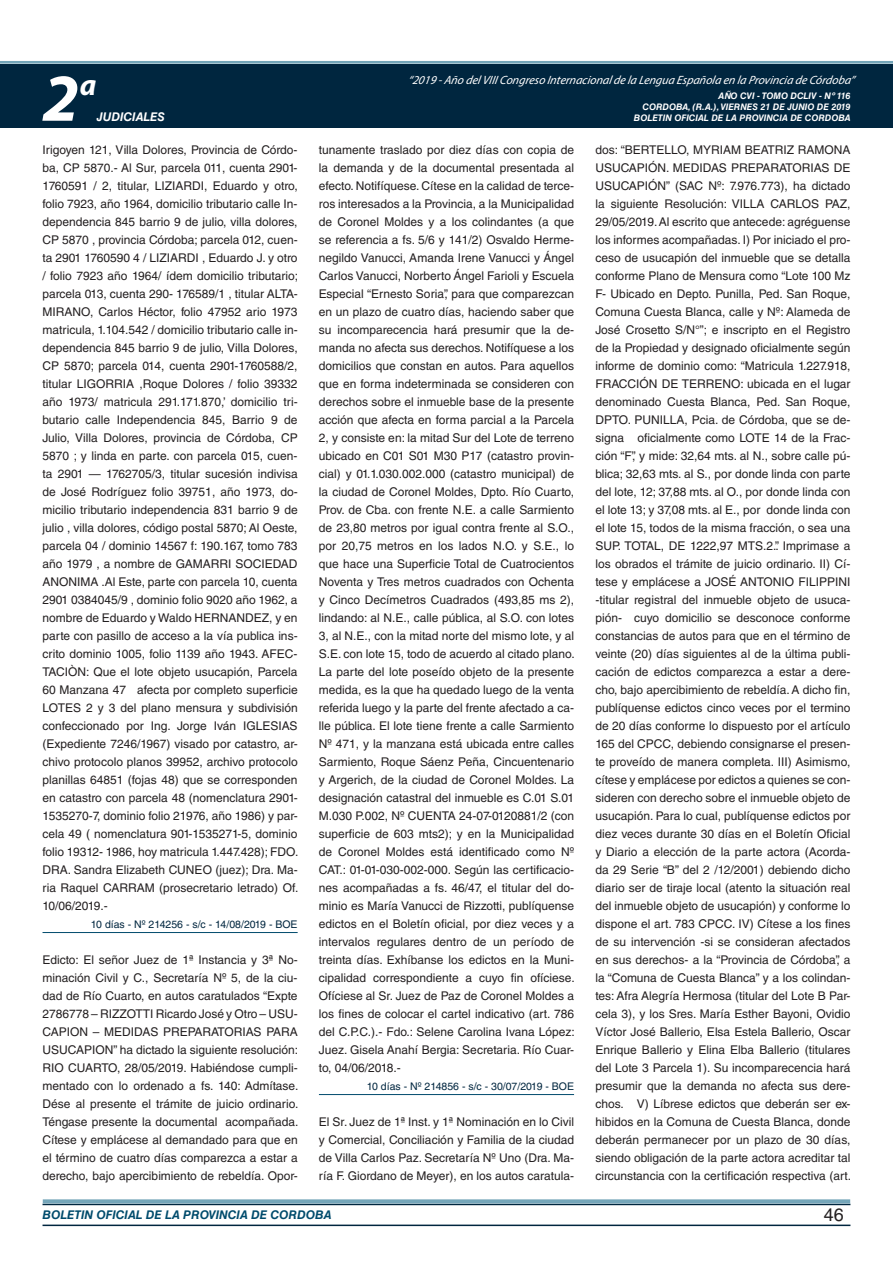
<style>
.page{position:relative;width:893px;height:1263px;background:#fff}
.page>*{position:absolute;margin:0;border:0;box-sizing:border-box;transform-origin:0 0}
.t1{font:italic 700 67.5px "Myriad Pro";color:#fff}
.t2{font:italic 700 30px "Myriad Pro";color:#fff}
.t3{font:18px "Helvetica LT Std";color:#231f20}
.t4{font:12px/18px "Helvetica LT Std";color:#231f20;text-align:justify}
.t5{font:italic 12px "Myriad Pro";color:#fff}
.t6{font:italic 700 12px "Helvetica LT Std";color:#004b6c}
.t7{font:italic 700 12px "Helvetica LT Std";color:#fff}
.t8{font:10.5px "Helvetica LT Std";color:#00263f}
.t9{font:italic 700 9px/10.8px "Helvetica LT Std";color:#fff;text-align:right}
</style>
<div class="page">
<div style="left:0;top:61px;width:893px;height:6px;background:#fff;opacity:.75"></div>
<div style="left:0;top:64px;width:893px;height:64px;background:#00263f"></div>
<hr style="left:43px;top:1224px;width:807px;height:2px;background:#00263f">
<div style="left:42px;top:1198px;width:809px;height:8px;background:#fff;opacity:.75"></div>
<hr style="left:43px;top:932px;width:255px;height:1px;background:#004b6c">
<hr style="left:319px;top:1094px;width:255px;height:1px;background:#004b6c">
<h2 class="t2" style="left:80px;top:66px;width:18px">a</h2>
<p class="t5" style="left:408px;top:72px;width:448px">“2019 -Año delVIIICongreso Internacionalde la Lengua Esp añola en la Provincia de Córdoba”</p>
<h1 class="t1" style="left:43px;top:54px;width:38px">2</h1>
<p class="t9" style="left:643px;top:91px;width:209px">AÑO CVI - TOMO DCLIV - Nº 116<br>CORDOBA, (R.A.), VIERNES 21 DE JUNIO DE 2019</p>
<p class="t7" style="left:97px;top:110px;width:70px">JUDICIALES</p>
<p class="t9" style="left:634px;top:112px;width:218px">BOLETIN OFICIAL DE LA PROVINCIA DE CORDOBA</p>
<p class="t4" style="left:43px;top:141px;width:257px">Irigoyen 121, Villa Dolores, Provincia de Córdo&shy;ba, CP 5870.- Al Sur, parcela 011, cuenta 2901- 1760591 / 2, titular, LIZIARDI, Eduardo y otro, folio 7923, año 1964, domicilio tributario calle In&shy;dependencia 845 barrio 9 de julio, villa dolores, CP 5870 , provincia Córdoba; parcela 012, cuen&shy;ta 2901 1760590 4 / LIZIARDI , Eduardo J. y otro / folio 7923 año 1964/ ídem domicilio tributario; parcela 013, cuenta 290- 176589/1 , titular ALTA-MIRANO, Carlos Héctor, folio 47952 ario 1973 matricula, 1.104.542 / domicilio tributario calle in&shy;dependencia 845 barrio 9 de julio, Villa Dolores, CP 5870; parcela 014, cuenta 2901-1760588/2, titular LIGORRIA ,Roque Dolores / folio 39332 año 1973/ matricula 291.171.870,’ domicilio tri&shy;butario calle Independencia 845, Barrio 9 de Julio, Villa Dolores, provincia de Córdoba, CP 5870 ; y linda en parte. con parcela 015, cuen&shy;ta 2901 — 1762705/3, titular sucesión indivisa de José Rodríguez folio 39751, año 1973, do&shy;micilio tributario independencia 831 barrio 9 de julio , villa dolores, código postal 5870; Al Oeste, parcela 04 / dominio 14567 f: 190.167, tomo 783 año 1979 , a nombre de GAMARRI SOCIEDAD ANONIMA .Al Este, parte con parcela 10, cuenta 2901 0384045/9 , dominio folio 9020 año 1962, a nombre de Eduardo y Waldo HERNANDEZ, y en parte con pasillo de acceso a la vía publica ins&shy;crito dominio 1005, folio 1139 año 1943. AFEC-TACIÒN: Que el lote objeto usucapión, Parcela 60 Manzana 47 afecta por completo superficie LOTES 2 y 3 del plano mensura y subdivisión confeccionado por Ing. Jorge Iván IGLESIAS (Expediente 7246/1967) visado por catastro, ar&shy;chivo protocolo planos 39952, archivo protocolo planillas 64851 (fojas 48) que se corresponden en catastro con parcela 48 (nomenclatura 2901- 1535270-7, dominio folio 21976, año 1986) y par&shy;cela 49 ( nomenclatura 901-1535271-5, dominio folio 19312- 1986, hoy matricula 1.447.428); FDO.<br>DRA. Sandra Elizabeth CUNEO (juez); Dra. Ma&shy;ria Raquel CARRAM (prosecretario letrado) Of.<br>10/06/2019.-</p>
<p class="t8" style="left:91px;top:918px;width:208px">10 días - Nº 214256 - s/c - 14/08/2019 - BOE</p>
<p class="t4" style="left:43px;top:951px;width:257px">Edicto: El señor Juez de 1ª Instancia y 3ª No&shy;minación Civil y C., Secretaría Nº 5, de la ciu&shy;dad de Río Cuarto, en autos caratulados “Expte 2786778 – RIZZOTTI Ricardo José y Otro – USU-CAPION – MEDIDAS PREPARATORIAS PARA USUCAPION” ha dictado la siguiente resolución:<br>RIO CUARTO, 28/05/2019. Habiéndose cumpli&shy;mentado con lo ordenado a fs. 140: Admítase.<br>Dése al presente el trámite de juicio ordinario.<br>Téngase presente la documental acompañada.<br>Cítese y emplácese al demandado para que en el término de cuatro días comparezca a estar a derecho, bajo apercibimiento de rebeldía. Opor-</p>
<p class="t4" style="left:319px;top:141px;width:257px">tunamente traslado por diez días con copia de la demanda y de la documental presentada al efecto. Notifíquese. Cítese en la calidad de terce&shy;ros interesados a la Provincia, a la Municipalidad de Coronel Moldes y a los colindantes (a que se referencia a fs. 5/6 y 141/2) Osvaldo Herme&shy;negildo Vanucci, Amanda Irene Vanucci y Ángel Carlos Vanucci, Norberto Ángel Farioli y Escuela Especial “Ernesto Soria”, para que comparezcan en un plazo de cuatro días, haciendo saber que su incomparecencia hará presumir que la de&shy;manda no afecta sus derechos. Notifíquese a los domicilios que constan en autos. Para aquellos que en forma indeterminada se consideren con derechos sobre el inmueble base de la presente acción que afecta en forma parcial a la Parcela 2, y consiste en: la mitad Sur del Lote de terreno ubicado en C01 S01 M30 P17 (catastro provin&shy;cial) y 01.1.030.002.000 (catastro municipal) de la ciudad de Coronel Moldes, Dpto. Río Cuarto, Prov. de Cba. con frente N.E. a calle Sarmiento de 23,80 metros por igual contra frente al S.O., por 20,75 metros en los lados N.O. y S.E., lo que hace una Superficie Total de Cuatrocientos Noventa y Tres metros cuadrados con Ochenta y Cinco Decímetros Cuadrados (493,85 ms 2), lindando: al N.E., calle pública, al S.O. con lotes 3, al N.E., con la mitad norte del mismo lote, y al S.E. con lote 15, todo de acuerdo al citado plano.<br>La parte del lote poseído objeto de la presente medida, es la que ha quedado luego de la venta referida luego y la parte del frente afectado a ca&shy;lle pública. El lote tiene frente a calle Sarmiento Nº 471, y la manzana está ubicada entre calles Sarmiento, Roque Sáenz Peña, Cincuentenario y Argerich, de la ciudad de Coronel Moldes. La designación catastral del inmueble es C.01 S.01<br>M.030 P.002, Nº CUENTA 24-07-0120881/2 (con superficie de 603 mts2); y en la Municipalidad de Coronel Moldes está identificado como Nº CAT.: 01-01-030-002-000. Según las certificacio&shy;nes acompañadas a fs. 46/47, el titular del do&shy;minio es María Vanucci de Rizzotti, publíquense edictos en el Boletín oficial, por diez veces y a intervalos regulares dentro de un período de treinta días. Exhíbanse los edictos en la Muni&shy;cipalidad correspondiente a cuyo fin ofíciese.<br>Ofíciese al Sr. Juez de Paz de Coronel Moldes a los fines de colocar el cartel indicativo (art. 786 del C.P.C.).- Fdo.: Selene Carolina Ivana López:<br>Juez. Gisela Anahí Bergia: Secretaria. Río Cuar&shy;to, 04/06/2018.-</p>
<p class="t8" style="left:367px;top:1080px;width:209px">10 días - Nº 214856 - s/c - 30/07/2019 - BOE</p>
<p class="t4" style="left:319px;top:1113px;width:257px">El Sr. Juez de 1ª Inst. y 1ª Nominación en lo Civil y Comercial, Conciliación y Familia de la ciudad de Villa Carlos Paz. Secretaría Nº Uno (Dra. Ma&shy;ría F. Giordano de Meyer), en los autos caratula-</p>
<p class="t4" style="left:595px;top:141px;width:257px">dos: “BERTELLO, MYRIAM BEATRIZ RAMONA USUCAPIÓN. MEDIDAS PREPARATORIAS DE USUCAPIÓN” (SAC Nº: 7.976.773), ha dictado la siguiente Resolución: VILLA CARLOS PAZ, 29/05/2019. Al escrito que antecede: agréguense los informes acompañadas. I) Por iniciado el pro&shy;ceso de usucapión del inmueble que se detalla conforme Plano de Mensura como “Lote 100 Mz F- Ubicado en Depto. Punilla, Ped. San Roque, Comuna Cuesta Blanca, calle y Nº: Alameda de José Crosetto S/N°”; e inscripto en el Registro de la Propiedad y designado oficialmente según informe de dominio como: “Matricula 1.227.918, FRACCIÓN DE TERRENO: ubicada en el lugar denominado Cuesta Blanca, Ped. San Roque, DPTO. PUNILLA, Pcia. de Córdoba, que se de&shy;signa oficialmente como LOTE 14 de la Frac&shy;ción “F”, y mide: 32,64 mts. al N., sobre calle pú&shy;blica; 32,63 mts. al S., por donde linda con parte del lote, 12; 37,88 mts. al O., por donde linda con el lote 13; y 37,08 mts. al E., por donde linda con el lote 15, todos de la misma fracción, o sea una SUP. TOTAL, DE 1222,97 MTS.2.”. Imprimase a los obrados el trámite de juicio ordinario. II) Cí&shy;tese y emplácese a JOSÉ ANTONIO FILIPPINI -titular registral del inmueble objeto de usuca&shy;pión- cuyo domicilio se desconoce conforme constancias de autos para que en el término de veinte (20) días siguientes al de la última publi&shy;cación de edictos comparezca a estar a dere&shy;cho, bajo apercibimiento de rebeldía. A dicho fin, publíquense edictos cinco veces por el termino de 20 días conforme lo dispuesto por el artículo 165 del CPCC, debiendo consignarse el presen&shy;te proveído de manera completa. III) Asimismo, cítese y emplácese por edictos a quienes se con&shy;sideren con derecho sobre el inmueble objeto de usucapión. Para lo cual, publíquense edictos por diez veces durante 30 días en el Boletín Oficial y Diario a elección de la parte actora (Acorda&shy;da 29 Serie “B” del 2 /12/2001) debiendo dicho diario ser de tiraje local (atento la situación real del inmueble objeto de usucapión) y conforme lo dispone el art. 783 CPCC. IV) Cítese a los fines de su intervención -si se consideran afectados en sus derechos- a la “Provincia de Córdoba”, a la “Comuna de Cuesta Blanca” y a los colindan&shy;tes: Afra Alegría Hermosa (titular del Lote B Par&shy;cela 3), y los Sres. María Esther Bayoni, Ovidio Víctor José Ballerio, Elsa Estela Ballerio, Oscar Enrique Ballerio y Elina Elba Ballerio (titulares del Lote 3 Parcela 1). Su incomparecencia hará presumir que la demanda no afecta sus dere&shy;chos. V) Líbrese edictos que deberán ser ex&shy;hibidos en la Comuna de Cuesta Blanca, donde deberán permanecer por un plazo de 30 días, siendo obligación de la parte actora acreditar tal circunstancia con la certificación respectiva (art.</p>
<p class="t6" style="left:43px;top:1208px;width:290px">BOLETIN OFICIAL DE LA PROVINCIA DE CORDOBA</p>
<h3 class="t3" style="left:824px;top:1204px;width:22px">46</h3>
</div>
